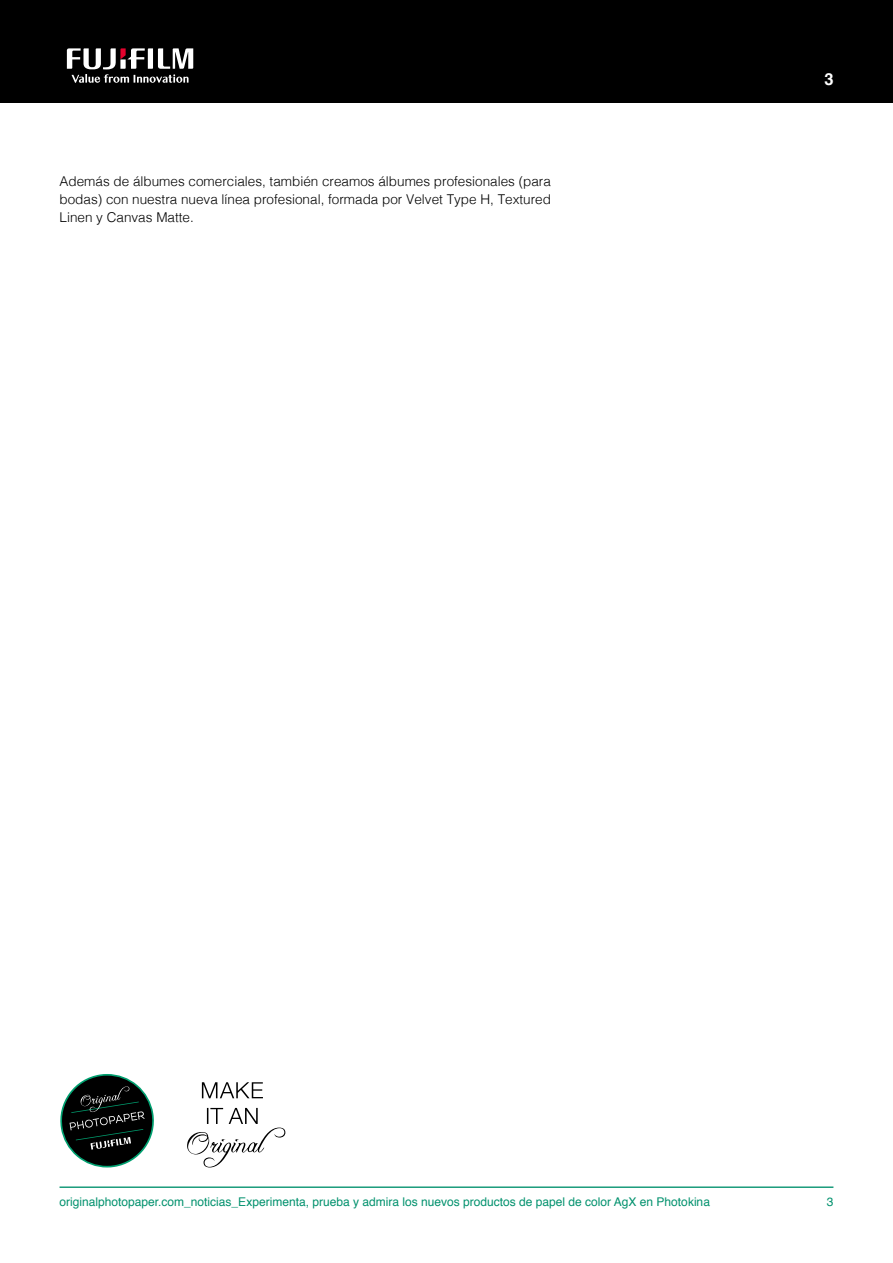
<style>
.page{position:relative;width:893px;height:1263px;background:#fff}
.page>*{position:absolute;margin:0;border:0;box-sizing:border-box;transform-origin:0 0}
.t1{font:700 16.5px "Helvetica";color:#fff}
.Copy1_black{font:300 13.5px/18px "Helvetica";color:#000;text-align:justify}
.date{font:12px "Helvetica";color:#01916d}
</style>
<div class="page">
<div style="left:0;top:0;width:893px;height:102px;background:#000"></div>
<svg style="left:67px;top:48px;width:126px;height:35px"></svg>
<svg style="left:60px;top:1074px;width:94px;height:94px"></svg>
<svg style="left:202px;top:1082px;width:61px;height:16px"></svg>
<svg style="left:187px;top:1108px;width:98px;height:59px"></svg>
<hr style="left:60px;top:1186px;width:773px;height:2px;background:#01916d">
<p class="Copy1_black" style="left:60px;top:171px;width:493px">Además de álbumes comerciales, también creamos álbumes profesionales (para bodas) con nuestra nueva línea profesional, formada por Velvet Type H, Textured Linen y Canvas Matte.</p>
<p class="t1" style="left:825px;top:66px;width:11px">3</p>
<p class="date" style="left:60px;top:1192px;width:652px">originalphotopaper.com_noticias_Experimenta, prueba y admira los nuevos productos de papel de color AgX en Photokina</p>
<p class="date" style="left:827px;top:1192px;width:8px">3</p>
</div>
